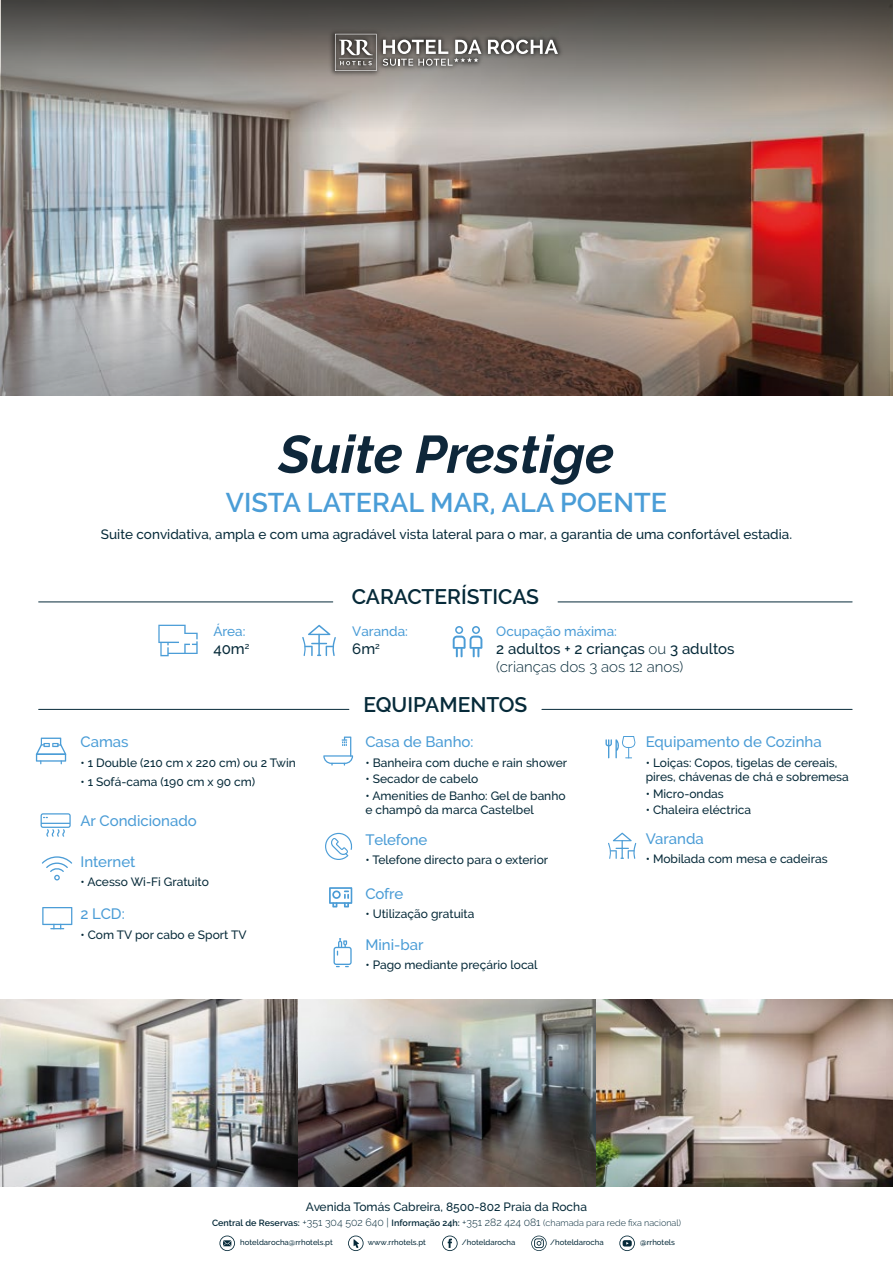
<style>
.page{position:relative;width:893px;height:1263px;background:#fff}
.page>*{position:absolute;margin:0;border:0;box-sizing:border-box;transform-origin:0 0}
.t1{font:italic 700 52.8px "Raleway";color:#0e273a}
.t2{font:600 27px "Raleway";color:#4a9dd7}
.t3{font:600 21px "Raleway";color:#062a39}
.t4{font:500 15px "Raleway";color:#4a9cd6}
.t5{font:500 15px/18px "Raleway";color:#062a39}
.t6{font:500 15px "Raleway";color:#4a9dd7}
.t7{font:500 13.5px "Raleway";color:#062a39}
.t8{font:500 13.5px "Raleway";color:#4a9cd6}
.t9{font:500 12px/14.4px "Raleway";color:#062a39}
.t10{font:600 9px "Raleway";color:#062a39}
.t11{font:500 7.8px "Raleway";color:#062a39}
.s1{color:#4a9dd7}
.s2{font-weight:300}
.s3{font-weight:300;font-size:10.5px}
.s4{font-weight:600}
</style>
<div class="page">
<svg style="left:442px;top:1235px;width:16px;height:16px"></svg>
<svg style="left:348px;top:1235px;width:16px;height:16px"></svg>
<svg style="left:531px;top:1235px;width:16px;height:16px"></svg>
<svg style="left:619px;top:1235px;width:16px;height:16px"></svg>
<svg style="left:219px;top:1235px;width:16px;height:16px"></svg>
<img style="left:0;top:999px;width:893px;height:187px">
<img style="left:0;top:0;width:893px;height:395px">
<img style="left:0;top:276px;width:890px;height:119px">
<svg style="left:2px;top:0;width:891px;height:133px;background:#85827d"></svg>
<svg style="left:323px;top:736px;width:30px;height:30px"></svg>
<svg style="left:36px;top:738px;width:30px;height:26px"></svg>
<svg style="left:41px;top:813px;width:30px;height:24px"></svg>
<svg style="left:333px;top:938px;width:19px;height:29px"></svg>
<svg style="left:42px;top:856px;width:30px;height:24px"></svg>
<svg style="left:605px;top:736px;width:31px;height:22px"></svg>
<svg style="left:608px;top:833px;width:28px;height:26px"></svg>
<svg style="left:42px;top:907px;width:30px;height:22px"></svg>
<svg style="left:329px;top:887px;width:23px;height:20px"></svg>
<svg style="left:325px;top:833px;width:28px;height:27px"></svg>
<hr style="left:39px;top:601px;width:294px;height:1px;background:#062a39">
<hr style="left:558px;top:601px;width:294px;height:1px;background:#062a39">
<hr style="left:39px;top:709px;width:310px;height:1px;background:#062a39">
<hr style="left:542px;top:709px;width:310px;height:1px;background:#062a39">
<svg style="left:453px;top:626px;width:29px;height:31px"></svg>
<svg style="left:158px;top:625px;width:40px;height:31px"></svg>
<svg style="left:302px;top:625px;width:34px;height:31px"></svg>
<img style="left:328px;top:27px;width:238px;height:53px">
<svg style="left:488px;top:40px;width:70px;height:14px"></svg>
<svg style="left:383px;top:40px;width:98px;height:26px"></svg>
<svg style="left:335px;top:34px;width:42px;height:37px;background:#7e7a77"></svg>
<h1 class="t1" style="left:279px;top:424px;width:337px">Suite Prestige</h1>
<h2 class="t2" style="left:226px;top:487px;width:443px">VISTA LATERAL MAR, ALA POENTE</h2>
<p class="t7" style="left:101px;top:526px;width:693px">Suite convidativa, ampla e com uma agradável vista lateral para o mar, a garantia de uma confortável estadia.</p>
<p class="t8" style="left:213px;top:623px;width:34px">Área:</p>
<p class="t5" style="left:213px;top:639px;width:38px">40m<sup>2</sup></p>
<p class="t6" style="left:80px;top:733px;width:50px">Camas</p>
<p class="t9" style="left:80px;top:755px;width:217px">• 1 Double (210 cm x 220 cm) ou 2 Twin</p>
<p class="t9" style="left:80px;top:775px;width:176px">• 1 Sofá-cama (190 cm x 90 cm)</p>
<p class="t4" style="left:80px;top:812px;width:118px">Ar Condicionado</p>
<p class="t6" style="left:80px;top:853px;width:57px">Internet</p>
<p class="t9" style="left:80px;top:875px;width:130px">• Acesso Wi-Fi Gratuito</p>
<p class="t4" style="left:80px;top:905px;width:46px">2 LCD<span class="s1">:</span></p>
<p class="t9" style="left:80px;top:927px;width:168px">• Com TV por cabo e Sport TV</p>
<h3 class="t3" style="left:352px;top:584px;width:189px">CARACTERÍSTICAS</h3>
<p class="t8" style="left:496px;top:623px;width:122px">Ocupação máxima:</p>
<p class="t5" style="left:496px;top:639px;width:240px">2 adultos + 2 crianças <span class="s2">ou</span> 3 adultos <span class="s2">(crianças dos 3 aos 12 anos)</span></p>
<p class="t8" style="left:352px;top:623px;width:57px">Varanda:</p>
<p class="t5" style="left:352px;top:639px;width:29px">6m<sup>2</sup></p>
<h3 class="t3" style="left:363px;top:692px;width:165px">EQUIPAMENTOS</h3>
<p class="t4" style="left:365px;top:733px;width:110px">Casa de Banho<span class="s1">:</span></p>
<p class="t9" style="left:365px;top:755px;width:203px">• Banheira com duche e rain shower</p>
<p class="t9" style="left:365px;top:772px;width:115px">• Secador de cabelo</p>
<p class="t9" style="left:365px;top:788px;width:202px">• Amenities de Banho: Gel de banho e champô da marca Castelbel</p>
<p class="t4" style="left:365px;top:831px;width:63px">Telefone</p>
<p class="t9" style="left:365px;top:853px;width:184px">• Telefone directo para o exterior</p>
<p class="t4" style="left:365px;top:884px;width:40px">Cofre</p>
<p class="t9" style="left:365px;top:906px;width:111px">• Utilização gratuita</p>
<p class="t4" style="left:365px;top:936px;width:60px">Mini-bar</p>
<p class="t9" style="left:365px;top:958px;width:174px">• Pago mediante preçário local</p>
<p class="t4" style="left:646px;top:733px;width:177px">Equipamento de Cozinha</p>
<p class="t9" style="left:646px;top:755px;width:205px">• Loiças: Copos, tigelas de cereais, pires, chávenas de chá e sobremesa</p>
<p class="t9" style="left:646px;top:786px;width:80px">• Micro-ondas</p>
<p class="t9" style="left:646px;top:803px;width:107px">• Chaleira eléctrica</p>
<p class="t4" style="left:646px;top:830px;width:60px">Varanda</p>
<p class="t9" style="left:646px;top:852px;width:183px">• Mobilada com mesa e cadeiras</p>
<p class="t9" style="left:306px;top:1199px;width:283px">Avenida Tomás Cabreira, 8500-802 Praia da Rocha</p>
<p class="t10" style="left:212px;top:1217px;width:470px">Central de Reservas: <span class="s3">+351 304 502 640 |</span> Informação 24h: <span class="s3">+351 282 424 081</span> <span class="s2">(chamada para rede fixa nacional)</span></p>
<p class="t11" style="left:240px;top:1238px;width:94px">hoteldarocha@rrhotels.pt</p>
<p class="t11" style="left:368px;top:1238px;width:60px">www.rrhotels.pt</p>
<p class="t11" style="left:462px;top:1238px;width:55px">/hoteldarocha</p>
<p class="t11" style="left:550px;top:1238px;width:55px">/hoteldarocha</p>
<p class="t11" style="left:640px;top:1238px;width:36px"><span class="s4">@</span>rrhotels</p>
</div>
